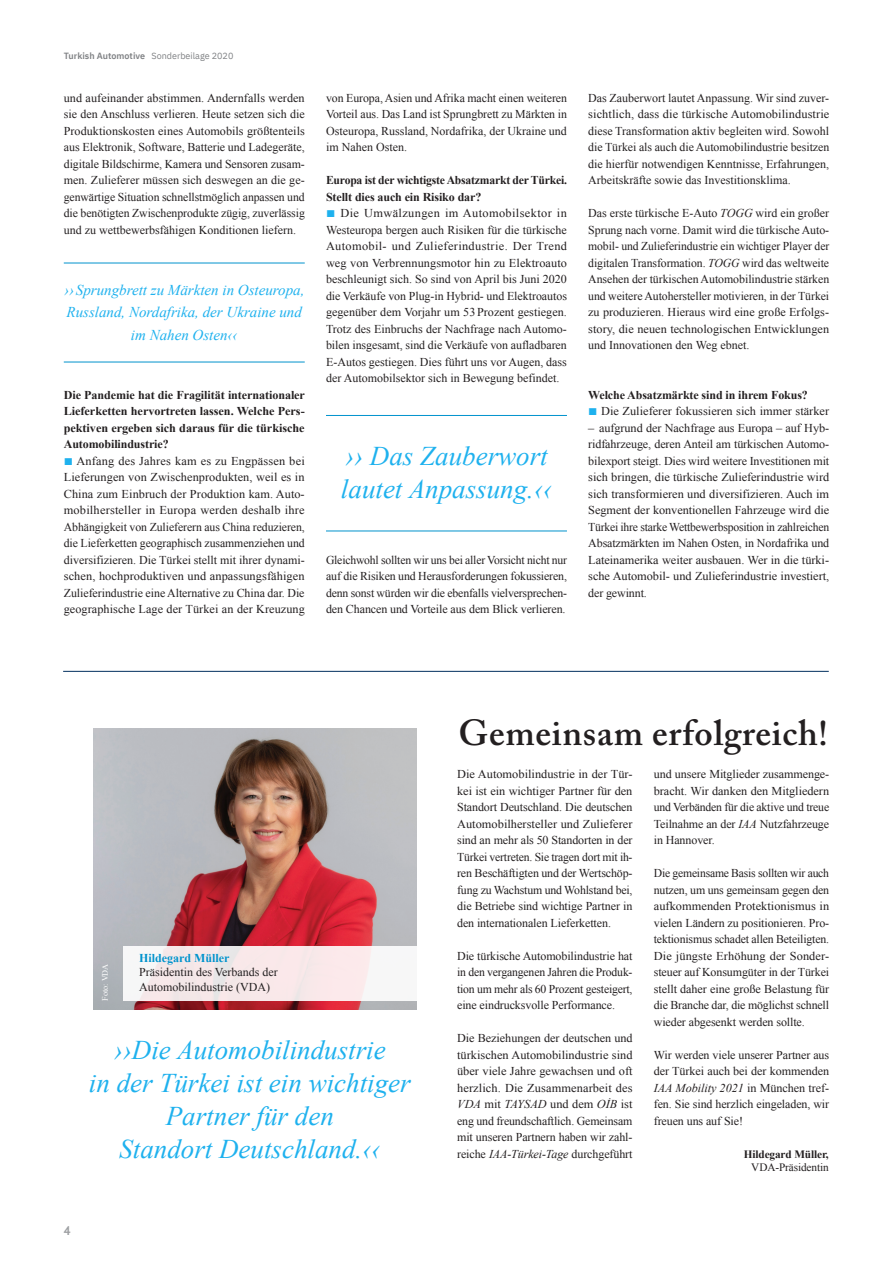
<style>
.page{position:relative;width:893px;height:1263px;background:#fff}
.page>*{position:absolute;margin:0;border:0;box-sizing:border-box;transform-origin:0 0}
.TO_2_mavi{font:600 36px "Adobe Caslon Pro";letter-spacing:.02em;color:#231f20}
.TO_Fließtext_schwarz{font:italic 27px/33px "Times New Roman";color:#1eb1ee;text-align:center}
.TO_Fließtext_schwarz-2{font:italic 15px/22.5px "Times New Roman";color:#1eb1ee;text-align:center}
.t1{font:700 13.5px "Scala Sans Caps";color:#9d9fa2}
.TO_Fließtext_schwarz-3{font:12px/16.5px "Times New Roman";color:#231f20;text-align:justify}
.TAYSAD_Fließtext_sch{font:12px/16.5px "Times New Roman";letter-spacing:-.01em;color:#231f20;text-align:justify}
.TO_Fließtext_schwarz-4{font:700 12px/16.5px "Times New Roman";letter-spacing:-.01em;color:#231f20}
.TO_Fußnoten{font:12px/14.4px "Times New Roman";color:#231f20}
.TO_Fußnoten-2{font:700 12px "Times New Roman";color:#0093cd}
.TAYSAD_Fußnoten{font:700 11.25px/13.5px "Times New Roman";letter-spacing:-.01em;color:#231f20;text-align:right}
.t2{font:600 9px "IBM Plex Sans";color:#808285}
.TO_Fußnoten-3{font:8.25px "Times New Roman";color:#fff}
.s1{font-weight:400}
.s2{font-size:15px;color:#1eb1ee}
.s3{font-style:italic}
</style>
<div class="page">
<hr style="left:63px;top:671px;width:766px;height:1px;background:#002e5e">
<hr style="left:326px;top:415px;width:241px;height:1px;background:#0093cd">
<img style="left:93px;top:728px;width:324px;height:282px">
<svg style="left:123px;top:946px;width:294px;height:55px;fill:#f7e8ea"></svg>
<hr style="left:64px;top:263px;width:241px;height:1px;background:#0093cd">
<hr style="left:64px;top:362px;width:241px;height:1px;background:#0093cd">
<hr style="left:326px;top:531px;width:241px;height:1px;background:#0093cd">
<p class="t2" style="left:64px;top:48px;width:171px">Turkish Automotive <span class="s1">Sonderbeilage 2020</span></p>
<p class="TO_Fließtext_schwarz-3" style="left:64px;top:89px;width:243px">und aufeinander abstimmen. Andernfalls werden sie den Anschluss verlieren. Heute setzen sich die Produktionskosten eines Automobils größtenteils aus Elektronik, Software, Batterie und Ladegeräte, digitale Bildschirme, Kamera und Sensoren zusam&shy;men. Zulieferer müssen sich deswegen an die ge&shy;genwärtige Situation schnellstmöglich anpassen und die benötigten Zwischenprodukte zügig, zuverlässig und zu wettbewerbsfähigen Konditionen liefern.</p>
<p class="TO_Fließtext_schwarz-3" style="left:326px;top:89px;width:242px">von Europa, Asien und Afrika macht einen weiteren Vorteil aus. Das Land ist Sprungbrett zu Märkten in Osteuropa, Russland, Nordafrika, der Ukraine und im Nahen Osten.</p>
<p class="TO_Fließtext_schwarz-4" style="left:326px;top:171px;width:243px">Europa ist der wichtigste Absatzmarkt der Türkei.<br>Stellt dies auch ein Risiko dar?</p>
<p class="TO_Fließtext_schwarz-3" style="left:326px;top:205px;width:243px"><span class="s2">■</span> Die Umwälzungen im Automobilsektor in Westeuropa bergen auch Risiken für die türkische Automobil- und Zulieferindustrie. Der Trend weg von Verbrennungsmotor hin zu Elektroauto beschleunigt sich. So sind von April bis Juni 2020 die Verkäufe von Plug-in Hybrid- und Elektroautos gegenüber dem Vorjahr um 53Prozent gestiegen.<br>Trotz des Einbruchs der Nachfrage nach Automo&shy;bilen insgesamt, sind die Verkäufe von aufladbaren E-Autos gestiegen. Dies führt uns vor Augen, dass der Automobilsektor sich in Bewegung befindet.</p>
<p class="TO_Fließtext_schwarz-2" style="left:64px;top:278px;width:242px">›› Sprungbrett zu Märkten in Osteuropa,<br>Russland, Nordafrika, der Ukraine und im Nahen Osten‹‹</p>
<p class="TO_Fließtext_schwarz-4" style="left:64px;top:386px;width:243px;text-align:justify">Die Pandemie hat die Fragilität internationaler Lieferketten hervortreten lassen. Welche Pers&shy;pektiven ergeben sich daraus für die türkische Automobilindustrie?</p>
<p class="TO_Fließtext_schwarz-3" style="left:64px;top:452px;width:243px"><span class="s2">■</span> Anfang des Jahres kam es zu Engpässen bei Lieferungen von Zwischenprodukten, weil es in China zum Einbruch der Produktion kam. Auto&shy;mobilhersteller in Europa werden deshalb ihre Abhängigkeit von Zulieferern aus China reduzieren, die Lieferketten geographisch zusammenziehen und diversifizieren. Die Türkei stellt mit ihrer dynami&shy;schen, hochproduktiven und anpassungsfähigen Zulieferindustrie eine Alternative zu China dar. Die geographische Lage der Türkei an der Kreuzung</p>
<p class="TO_Fließtext_schwarz" style="left:341px;top:438px;width:212px;text-align:left">›› Das Zauberwort lautet Anpassung.‹‹</p>
<p class="TO_Fließtext_schwarz-3" style="left:326px;top:551px;width:243px">Gleichwohl sollten wir uns bei aller Vorsicht nicht nur auf die Risiken und Herausforderungen fokussieren, denn sonst würden wir die ebenfalls vielversprechen&shy;den Chancen und Vorteile aus dem Blick verlieren.</p>
<p class="TO_Fließtext_schwarz-3" style="left:588px;top:89px;width:243px">Das Zauberwort lautet Anpassung. Wir sind zuver&shy;sichtlich, dass die türkische Automobilindustrie diese Transformation aktiv begleiten wird. Sowohl die Türkei als auch die Automobilindustrie besitzen die hierfür notwendigen Kenntnisse, Erfahrungen, Arbeitskräfte sowie das Investitionsklima.</p>
<p class="TO_Fließtext_schwarz-3" style="left:588px;top:205px;width:243px">Das erste türkische E-Auto <span class="s3">TOGG</span> wird ein großer Sprung nach vorne. Damit wird die türkische Auto&shy;mobil- und Zulieferindustrie ein wichtiger Player der digitalen Transformation. <span class="s3">TOGG</span> wird das weltweite Ansehen der türkischen Automobilindustrie stärken und weitere Autohersteller motivieren, in der Türkei zu produzieren. Hieraus wird eine große Erfolgs&shy;story, die neuen technologischen Entwicklungen und Innovationen den Weg ebnet.</p>
<p class="TO_Fließtext_schwarz-4" style="left:588px;top:386px;width:221px">Welche Absatzmärkte sind in ihrem Fokus?</p>
<p class="TO_Fließtext_schwarz-3" style="left:588px;top:403px;width:242px"><span class="s2">■</span> Die Zulieferer fokussieren sich immer stärker</p>
<p class="TO_Fließtext_schwarz-3" style="left:588px;top:419px;width:243px">– aufgrund der Nachfrage aus Europa – auf Hyb&shy;ridfahrzeuge, deren Anteil am türkischen Automo&shy;bilexport steigt. Dies wird weitere Investitionen mit sich bringen, die türkische Zulieferindustrie wird sich transformieren und diversifizieren. Auch im Segment der konventionellen Fahrzeuge wird die Türkei ihre starke Wettbewerbsposition in zahlreichen Absatzmärkten im Nahen Osten, in Nordafrika und Lateinamerika weiter ausbauen. Wer in die türki&shy;sche Automobil- und Zulieferindustrie investiert, der gewinnt.</p>
<p class="TO_Fußnoten-3" style="left:99px;top:1001px;width:39px;rotate:-90deg">Foto: VDA</p>
<p class="TO_Fußnoten-2" style="left:139px;top:950px;width:92px">Hildegard Müller</p>
<p class="TO_Fußnoten" style="left:139px;top:965px;width:140px">Präsidentin des Verbands der<br>Automobilindustrie (VDA)</p>
<p class="TO_Fließtext_schwarz" style="left:114px;top:1032px;width:273px">››Die Automobilindustrie</p>
<p class="TO_Fließtext_schwarz" style="left:89px;top:1065px;width:323px">in der Türkei ist ein wichtiger<br>Partner für den</p>
<p class="TO_Fließtext_schwarz" style="left:119px;top:1131px;width:262px">Standort Deutschland.‹‹</p>
<p class="t1" style="left:64px;top:1223px;width:8px">4</p>
<p class="TO_2_mavi" style="left:458px;top:712px;width:371px">Gemeinsam erfolgreich!</p>
<p class="TAYSAD_Fließtext_sch" style="left:457px;top:766px;width:177px">Die Automobilindustrie in der Tür&shy;kei ist ein wichtiger Partner für den Standort Deutschland. Die deutschen Automobilhersteller und Zulieferer sind an mehr als 50 Standorten in der Türkei vertreten. Sie tragen dort mit ih&shy;ren Beschäftigten und der Wertschöp&shy;fung zu Wachstum und Wohlstand bei, die Betriebe sind wichtige Partner in den internationalen Lieferketten.</p>
<p class="TAYSAD_Fließtext_sch" style="left:457px;top:947px;width:177px">Die türkische Automobilindustrie hat in den vergangenen Jahren die Produk&shy;tion um mehr als 60 Prozent gesteigert, eine eindrucksvolle Performance.</p>
<p class="TAYSAD_Fließtext_sch" style="left:457px;top:1030px;width:177px">Die Beziehungen der deutschen und türkischen Automobilindustrie sind über viele Jahre gewachsen und oft herzlich. Die Zusammenarbeit des <span class="s3">VDA</span> mit <span class="s3">TAYSAD</span> und dem <span class="s3">OİB</span> ist eng und freundschaftlich. Gemeinsam mit unseren Partnern haben wir zahl&shy;reiche <span class="s3">IAA-Türkei-Tage</span> durchgeführt</p>
<p class="TAYSAD_Fließtext_sch" style="left:654px;top:766px;width:177px">und unsere Mitglieder zusammenge&shy;bracht. Wir danken den Mitgliedern und Verbänden für die aktive und treue Teilnahme an der <span class="s3">IAA</span> Nutzfahrzeuge in Hannover.</p>
<p class="TAYSAD_Fließtext_sch" style="left:654px;top:865px;width:177px">Die gemeinsame Basis sollten wir auch nutzen, um uns gemeinsam gegen den aufkommenden Protektionismus in vielen Ländern zu positionieren. Pro&shy;tektionismus schadet allen Beteiligten.<br>Die jüngste Erhöhung der Sonder&shy;steuer auf Konsumgüter in der Türkei stellt daher eine große Belastung für die Branche dar, die möglichst schnell wieder abgesenkt werden sollte.</p>
<p class="TAYSAD_Fließtext_sch" style="left:654px;top:1046px;width:177px">Wir werden viele unserer Partner aus der Türkei auch bei der kommenden <span class="s3">IAA Mobility 2021</span> in München tref&shy;fen. Sie sind herzlich eingeladen, wir freuen uns auf Sie!</p>
<p class="TAYSAD_Fußnoten" style="left:744px;top:1147px;width:87px">Hildegard Müller,<br><span class="s1">VDA-Präsidentin</span></p>
</div>
